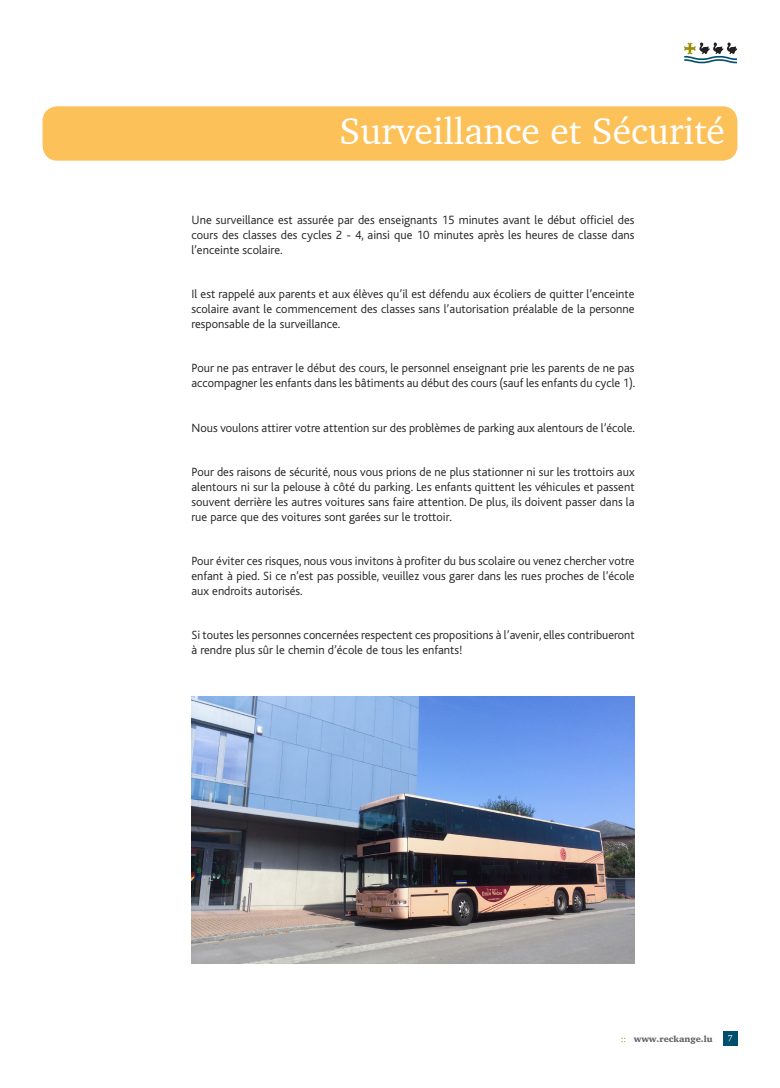
<style>
.page{position:relative;width:780px;height:1088px;background:#fff}
.page>*{position:absolute;margin:0;border:0;box-sizing:border-box;transform-origin:0 0}
.t1{font:37.5px "Charter IT Cby BT";color:#fff}
.t2{font:300 12.5px/15px "Bliss";color:#231f20;text-align:justify}
.t3{font:900 8.75px "Charter IT Cby BT";color:#636366}
.t4{font:8.75px "Charter IT Cby BT";color:#fff}
.s1{font-weight:400;color:#968d00}
</style>
<div class="page">
<div style="left:43px;top:106px;width:694px;height:55px;background:#fdc159;border-radius:15px"></div>
<svg style="left:684px;top:43px;width:53px;height:20px"></svg>
<div style="left:723px;top:1031px;width:14px;height:14px;background:#004f6c"></div>
<img style="left:191px;top:696px;width:443px;height:268px">
<h1 class="t1" style="left:339px;top:108px;width:387px">Surveillance et Sécurité</h1>
<p class="t2" style="left:191px;top:213px;width:444px">Une surveillance est assurée par des enseignants 15 minutes avant le début officiel des cours des classes des cycles 2 - 4, ainsi que 10 minutes après les heures de classe dans l’enceinte scolaire.</p>
<p class="t2" style="left:191px;top:287px;width:444px">Il est rappelé aux parents et aux élèves qu’il est défendu aux écoliers de quitter l’enceinte scolaire avant le commencement des classes sans l’autorisation préalable de la personne responsable de la surveillance.</p>
<p class="t2" style="left:191px;top:361px;width:445px">Pour ne pas entraver le début des cours, le personnel enseignant prie les parents de ne pas accompagner les enfants dans les bâtiments au début des cours (sauf les enfants du cycle 1).</p>
<p class="t2" style="left:191px;top:420px;width:445px">Nous voulons attirer votre attention sur des problèmes de parking aux alentours de l’école.</p>
<p class="t2" style="left:191px;top:464px;width:444px">Pour des raisons de sécurité, nous vous prions de ne plus stationner ni sur les trottoirs aux alentours ni sur la pelouse à côté du parking. Les enfants quittent les véhicules et passent souvent derrière les autres voitures sans faire attention. De plus, ils doivent passer dans la rue parce que des voitures sont garées sur le trottoir.</p>
<p class="t2" style="left:191px;top:553px;width:444px">Pour éviter ces risques, nous vous invitons à profiter du bus scolaire ou venez chercher votre enfant à pied. Si ce n’est pas possible, veuillez vous garer dans les rues proches de l’école aux endroits autorisés.</p>
<p class="t2" style="left:191px;top:628px;width:444px">Si toutes les personnes concernées respectent ces propositions à l’avenir, elles contribueront à rendre plus sûr le chemin d’école de tous les enfants!</p>
<p class="t3" style="left:620px;top:1033px;width:93px"><span class="s1">::</span> www.reckange.lu</p>
<p class="t4" style="left:727px;top:1032px;width:6px">7</p>
</div>
